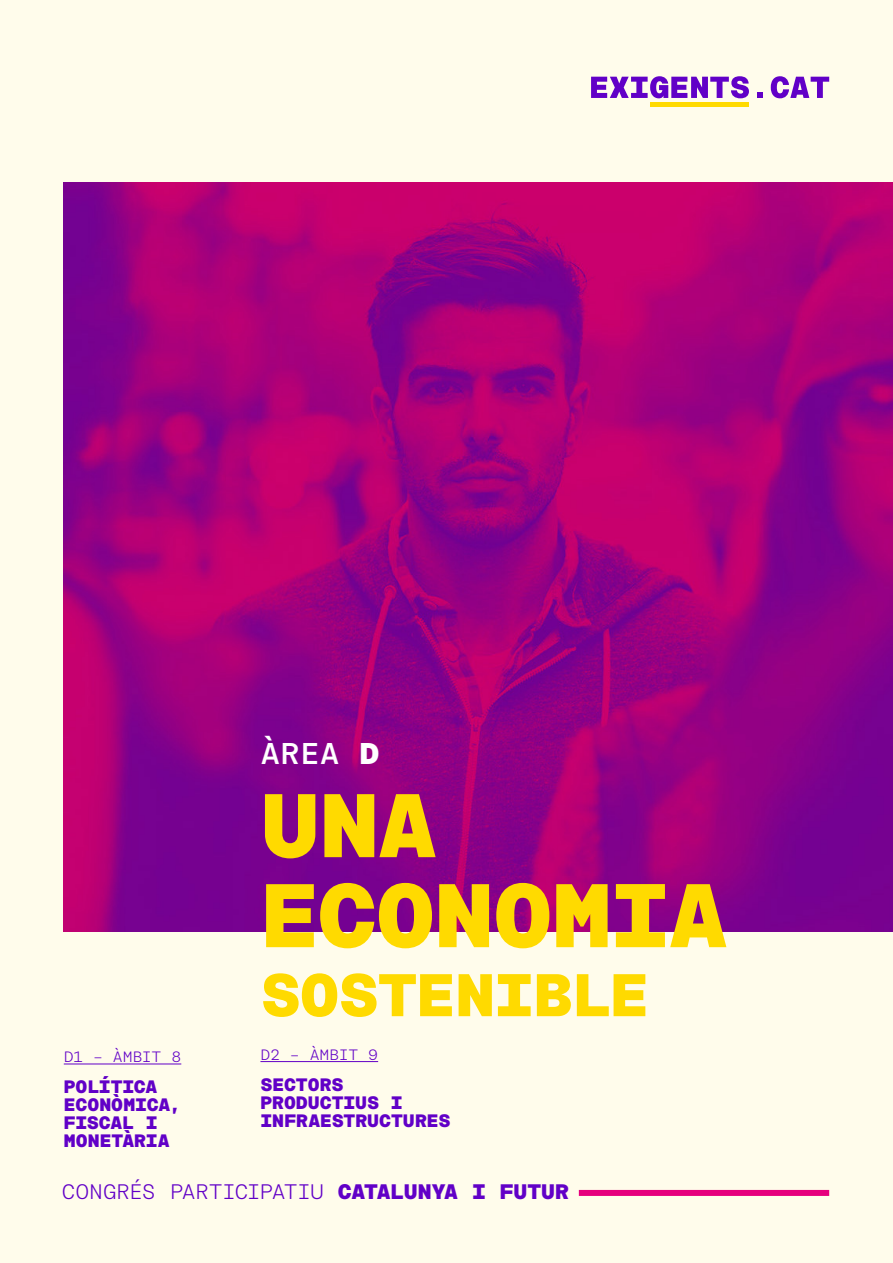
<style>
.page{position:relative;width:893px;height:1263px;background:#fffceb}
.page>*{position:absolute;margin:0;border:0;box-sizing:border-box;transform-origin:0 0}
.t1{font:800 90px/90px "Rational TW Display";letter-spacing:-.01em;color:#ffda00}
.t2{font:800 60px "Rational TW Display";letter-spacing:-.01em;color:#ffda00}
.t3{font:500 30px "Rational TW Display";color:#fff}
.t4{font:300 21px "Rational TW Display";letter-spacing:-.035em;color:#6100c7}
.t5{font:800 18px/18px "Rational TW Display";letter-spacing:-.005em;color:#6100c7}
.t6{font:300 15px "Rational TW Display";letter-spacing:-.01em;color:#6100c7}
.s1{font-weight:800}
</style>
<div class="page">
<img style="left:64px;top:183px;width:829px;height:748px">
<svg style="left:591px;top:76px;width:158px;height:22px"></svg>
<svg style="left:757px;top:93px;width:5px;height:5px"></svg>
<svg style="left:771px;top:76px;width:58px;height:22px"></svg>
<hr style="left:650px;top:103px;width:99px;height:4px;background:#ffda00">
<hr style="left:64px;top:1063px;width:117px;height:1px;background:#6100c7">
<hr style="left:260px;top:1061px;width:118px;height:1px;background:#6100c7">
<div style="left:579px;top:1190px;width:250px;height:6px;background:#e6007d"></div>
<h3 class="t3" style="left:260px;top:735px;width:120px">ÀREA <span class="s1">D</span></h3>
<p class="t6" style="left:64px;top:1048px;width:119px">D1 – ÀMBIT 8</p>
<p class="t5" style="left:64px;top:1078px;width:119px">POLÍTICA<br>ECONÒMICA,<br>FISCAL I<br>MONETÀRIA</p>
<h1 class="t1" style="left:260px;top:780px;width:469px">UNA<br>ECONOMIA</h1>
<h2 class="t2" style="left:260px;top:958px;width:390px">SOSTENIBLE</h2>
<p class="t6" style="left:260px;top:1046px;width:119px">D2 – ÀMBIT 9</p>
<p class="t5" style="left:260px;top:1075px;width:191px">SECTORS<br>PRODUCTIUS I<br>INFRAESTRUCTURES</p>
<p class="t4" style="left:62px;top:1179px;width:509px">CONGRÉS PARTICIPATIU <span class="s1">CATALUNYA I FUTUR</span></p>
</div>
